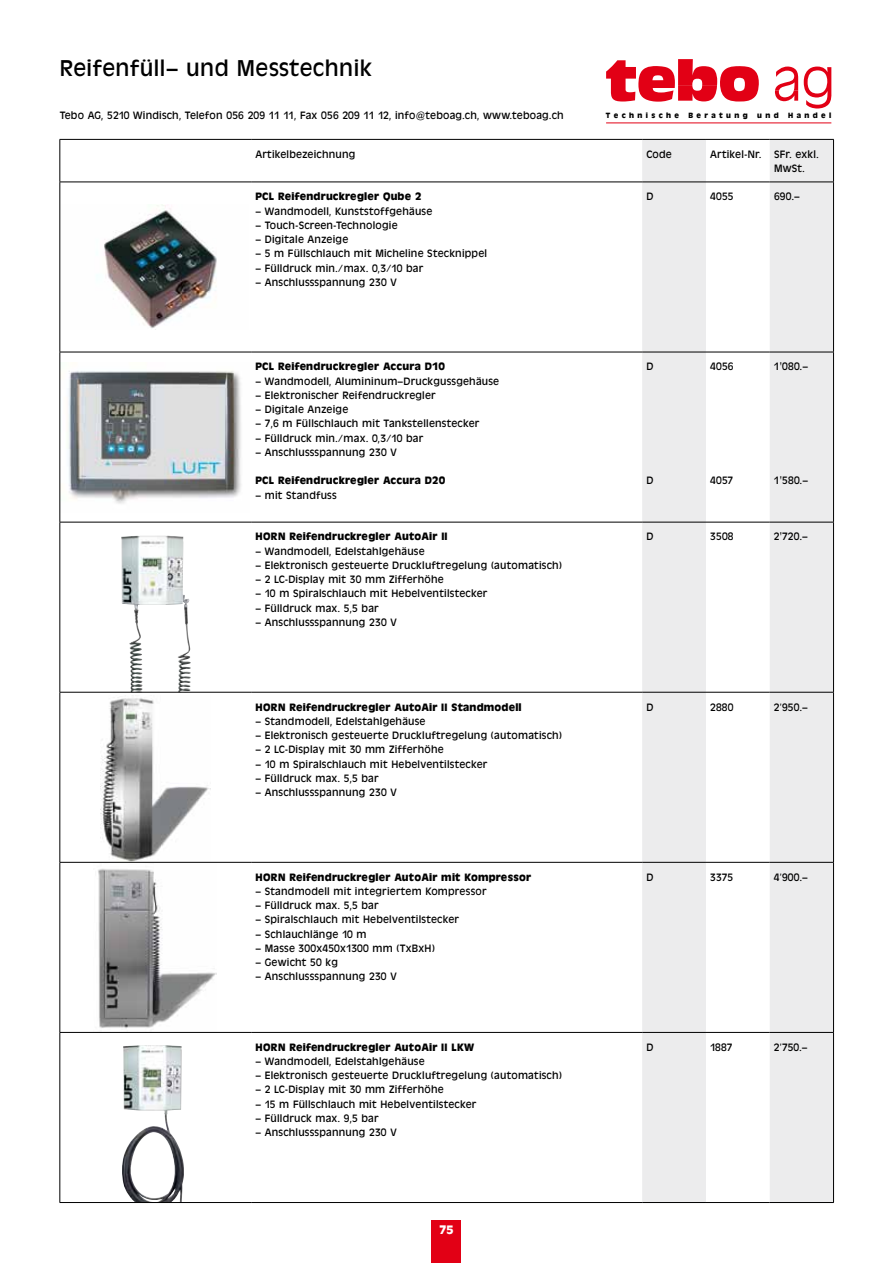
<style>
.page{position:relative;width:893px;height:1263px;background:#fff}
.page>*{position:absolute;margin:0;border:0;box-sizing:border-box;transform-origin:0 0}
.t1{font:22.5px "Antique Olive BQ";letter-spacing:.02em;color:#000}
.t2{font:700 12px "Antique Olive BQ";color:#fff}
.t3{font:10.5px/14.2px "Antique Olive BQ";letter-spacing:.02em;color:#000}
.t4{font:700 10.5px "Antique Olive BQ";letter-spacing:.02em;color:#000}
.t5{font:700 7.5px "Antique Olive BQ";letter-spacing:.455em;color:#000}
</style>
<div class="page">
<div style="left:432px;top:1220px;width:29px;height:43px;background:#e20015"></div>
<svg style="left:804px;top:67px;width:28px;height:42px"></svg>
<svg style="left:775px;top:67px;width:23px;height:34px"></svg>
<svg style="left:606px;top:59px;width:153px;height:43px"></svg>
<hr style="left:606px;top:123px;width:225px;height:1px;background:#e20015">
<img style="left:97px;top:205px;width:120px;height:123px">
<img style="left:122px;top:1045px;width:62px;height:157px">
<img style="left:94px;top:868px;width:122px;height:164px">
<img style="left:100px;top:695px;width:110px;height:167px">
<img style="left:121px;top:536px;width:22px;height:156px">
<img style="left:68px;top:371px;width:173px;height:133px">
<svg style="left:642px;top:140px;width:191px;height:1062px;fill:#ececed"></svg>
<hr style="left:60px;top:140px;width:1px;height:42px;background:#000">
<hr style="left:60px;top:182px;width:1px;height:170px;background:#000">
<hr style="left:60px;top:352px;width:1px;height:170px;background:#000">
<hr style="left:60px;top:522px;width:1px;height:170px;background:#000">
<hr style="left:60px;top:692px;width:1px;height:170px;background:#000">
<hr style="left:60px;top:863px;width:1px;height:169px;background:#000">
<hr style="left:60px;top:1033px;width:1px;height:169px;background:#000">
<hr style="left:833px;top:140px;width:1px;height:42px;background:#000">
<hr style="left:833px;top:182px;width:1px;height:170px;background:#000">
<hr style="left:833px;top:352px;width:1px;height:170px;background:#000">
<hr style="left:833px;top:522px;width:1px;height:170px;background:#000">
<hr style="left:833px;top:692px;width:1px;height:170px;background:#000">
<hr style="left:833px;top:863px;width:1px;height:169px;background:#000">
<hr style="left:833px;top:1033px;width:1px;height:169px;background:#000">
<hr style="left:60px;top:182px;width:191px;height:1px;background:#000">
<hr style="left:251px;top:182px;width:391px;height:1px;background:#000">
<hr style="left:642px;top:182px;width:64px;height:1px;background:#000">
<hr style="left:706px;top:182px;width:64px;height:1px;background:#000">
<hr style="left:60px;top:352px;width:191px;height:1px;background:#000">
<hr style="left:251px;top:352px;width:391px;height:1px;background:#000">
<hr style="left:642px;top:352px;width:64px;height:1px;background:#000">
<hr style="left:706px;top:352px;width:64px;height:1px;background:#000">
<hr style="left:60px;top:522px;width:191px;height:1px;background:#000">
<hr style="left:251px;top:522px;width:391px;height:1px;background:#000">
<hr style="left:642px;top:522px;width:64px;height:1px;background:#000">
<hr style="left:706px;top:522px;width:64px;height:1px;background:#000">
<hr style="left:60px;top:692px;width:191px;height:1px;background:#000">
<hr style="left:251px;top:692px;width:391px;height:1px;background:#000">
<hr style="left:642px;top:692px;width:64px;height:1px;background:#000">
<hr style="left:706px;top:692px;width:64px;height:1px;background:#000">
<hr style="left:60px;top:862px;width:191px;height:1px;background:#000">
<hr style="left:251px;top:862px;width:391px;height:1px;background:#000">
<hr style="left:642px;top:862px;width:64px;height:1px;background:#000">
<hr style="left:706px;top:862px;width:64px;height:1px;background:#000">
<hr style="left:60px;top:1032px;width:191px;height:1px;background:#000">
<hr style="left:251px;top:1032px;width:391px;height:1px;background:#000">
<hr style="left:642px;top:1032px;width:64px;height:1px;background:#000">
<hr style="left:706px;top:1032px;width:64px;height:1px;background:#000">
<hr style="left:60px;top:1202px;width:191px;height:1px;background:#000">
<hr style="left:251px;top:1202px;width:391px;height:1px;background:#000">
<hr style="left:642px;top:1202px;width:64px;height:1px;background:#000">
<hr style="left:706px;top:1202px;width:64px;height:1px;background:#000">
<hr style="left:770px;top:182px;width:64px;height:1px;background:#000">
<hr style="left:770px;top:352px;width:64px;height:1px;background:#000">
<hr style="left:770px;top:522px;width:64px;height:1px;background:#000">
<hr style="left:770px;top:692px;width:64px;height:1px;background:#000">
<hr style="left:770px;top:862px;width:64px;height:1px;background:#000">
<hr style="left:770px;top:1032px;width:64px;height:1px;background:#000">
<hr style="left:770px;top:1202px;width:64px;height:1px;background:#000">
<hr style="left:60px;top:139px;width:191px;height:1px;background:#000">
<hr style="left:251px;top:139px;width:391px;height:1px;background:#000">
<hr style="left:642px;top:139px;width:64px;height:1px;background:#000">
<hr style="left:706px;top:139px;width:64px;height:1px;background:#000">
<hr style="left:770px;top:139px;width:64px;height:1px;background:#000">
<h1 class="t1" style="left:60px;top:57px;width:313px">Reifenfüll– und Messtechnik</h1>
<p class="t3" style="left:60px;top:109px;width:505px">Tebo AG, 5210 Windisch, Telefon 056 209 11 11, Fax 056 209 11 12, info@teboag.ch, www.teboag.ch</p>
<p class="t3" style="left:255px;top:148px;width:102px">Artikelbezeichnung</p>
<p class="t3" style="left:646px;top:148px;width:27px">Code</p>
<p class="t3" style="left:774px;top:148px;width:46px;text-indent:-64px">Artikel-Nr. SFr. exkl.<br>MwSt.</p>
<p class="t4" style="left:255px;top:191px;width:168px">PCL Reifendruckregler Qube 2</p>
<p class="t3" style="left:255px;top:204px;width:178px">– Wandmodell, Kunststoffgehäuse</p>
<p class="t3" style="left:255px;top:219px;width:144px">– Touch-Screen-Technologie</p>
<p class="t3" style="left:255px;top:233px;width:94px">– Digitale Anzeige</p>
<p class="t3" style="left:255px;top:247px;width:233px">– 5 m Füllschlauch mit Micheline Stecknippel</p>
<p class="t3" style="left:255px;top:261px;width:169px">– Fülldruck min./max. 0,3/10 bar</p>
<p class="t3" style="left:255px;top:276px;width:143px">– Anschlussspannung 230 V</p>
<p class="t5" style="left:606px;top:112px;width:227px">Technische Beratung und Handel</p>
<p class="t3" style="left:646px;top:190px;width:9px">D</p>
<p class="t3" style="left:710px;top:190px;width:25px">4055</p>
<p class="t3" style="left:774px;top:190px;width:27px">690.–</p>
<p class="t4" style="left:255px;top:361px;width:191px">PCL Reifendruckregler Accura D10</p>
<p class="t3" style="left:255px;top:374px;width:245px">– Wandmodell, Alumininum–Druckgussgehäuse</p>
<p class="t3" style="left:255px;top:389px;width:182px">– Elektronischer Reifendruckregler</p>
<p class="t3" style="left:255px;top:403px;width:94px">– Digitale Anzeige</p>
<p class="t3" style="left:255px;top:417px;width:226px">– 7,6 m Füllschlauch mit Tankstellenstecker</p>
<p class="t3" style="left:255px;top:431px;width:169px">– Fülldruck min./max. 0,3/10 bar</p>
<p class="t3" style="left:255px;top:446px;width:143px">– Anschlussspannung 230 V</p>
<p class="t4" style="left:255px;top:475px;width:192px">PCL Reifendruckregler Accura D20</p>
<p class="t3" style="left:255px;top:488px;width:83px">– mit Standfuss</p>
<p class="t4" style="left:255px;top:531px;width:194px">HORN Reifendruckregler AutoAir II</p>
<p class="t3" style="left:255px;top:544px;width:171px">– Wandmodell, Edelstahlgehäuse</p>
<p class="t3" style="left:255px;top:559px;width:308px">– Elektronisch gesteuerte Druckluftregelung (automatisch)</p>
<p class="t3" style="left:255px;top:573px;width:190px">– 2 LC-Display mit 30 mm Zifferhöhe</p>
<p class="t3" style="left:255px;top:587px;width:234px">– 10 m Spiralschlauch mit Hebelventilstecker</p>
<p class="t3" style="left:255px;top:601px;width:125px">– Fülldruck max. 5,5 bar</p>
<p class="t3" style="left:255px;top:616px;width:143px">– Anschlussspannung 230 V</p>
<p class="t4" style="left:255px;top:701px;width:268px">HORN Reifendruckregler AutoAir II Standmodell</p>
<p class="t3" style="left:255px;top:715px;width:172px">– Standmodell, Edelstahlgehäuse</p>
<p class="t3" style="left:255px;top:729px;width:308px">– Elektronisch gesteuerte Druckluftregelung (automatisch)</p>
<p class="t3" style="left:255px;top:743px;width:190px">– 2 LC-Display mit 30 mm Zifferhöhe</p>
<p class="t3" style="left:255px;top:757px;width:234px">– 10 m Spiralschlauch mit Hebelventilstecker</p>
<p class="t3" style="left:255px;top:772px;width:125px">– Fülldruck max. 5,5 bar</p>
<p class="t3" style="left:255px;top:786px;width:143px">– Anschlussspannung 230 V</p>
<p class="t4" style="left:255px;top:871px;width:277px">HORN Reifendruckregler AutoAir mit Kompressor</p>
<p class="t3" style="left:255px;top:885px;width:233px">– Standmodell mit integriertem Kompressor</p>
<p class="t3" style="left:255px;top:899px;width:125px">– Fülldruck max. 5,5 bar</p>
<p class="t3" style="left:255px;top:913px;width:205px">– Spiralschlauch mit Hebelventilstecker</p>
<p class="t3" style="left:255px;top:927px;width:113px">– Schlauchlänge 10 m</p>
<p class="t3" style="left:255px;top:942px;width:181px">– Masse 300x450x1300 mm (TxBxH)</p>
<p class="t3" style="left:255px;top:956px;width:84px">– Gewicht 50 kg</p>
<p class="t3" style="left:255px;top:970px;width:143px">– Anschlussspannung 230 V</p>
<p class="t4" style="left:255px;top:1042px;width:220px">HORN Reifendruckregler AutoAir II LKW</p>
<p class="t3" style="left:255px;top:1055px;width:171px">– Wandmodell, Edelstahlgehäuse</p>
<p class="t3" style="left:255px;top:1069px;width:308px">– Elektronisch gesteuerte Druckluftregelung (automatisch)</p>
<p class="t3" style="left:255px;top:1083px;width:190px">– 2 LC-Display mit 30 mm Zifferhöhe</p>
<p class="t3" style="left:255px;top:1097px;width:223px">– 15 m Füllschlauch mit Hebelventilstecker</p>
<p class="t3" style="left:255px;top:1112px;width:125px">– Fülldruck max. 9,5 bar</p>
<p class="t3" style="left:255px;top:1126px;width:143px">– Anschlussspannung 230 V</p>
<p class="t2" style="left:439px;top:1223px;width:16px">75</p>
<p class="t3" style="left:646px;top:360px;width:9px">D</p>
<p class="t3" style="left:646px;top:474px;width:9px">D</p>
<p class="t3" style="left:710px;top:360px;width:25px">4056</p>
<p class="t3" style="left:774px;top:360px;width:36px">1'080.–</p>
<p class="t3" style="left:710px;top:474px;width:24px">4057</p>
<p class="t3" style="left:774px;top:474px;width:36px">1'580.–</p>
<p class="t3" style="left:646px;top:530px;width:9px">D</p>
<p class="t3" style="left:710px;top:530px;width:25px">3508</p>
<p class="t3" style="left:774px;top:530px;width:35px">2'720.–</p>
<p class="t3" style="left:646px;top:700px;width:9px">D</p>
<p class="t3" style="left:710px;top:700px;width:25px">2880</p>
<p class="t3" style="left:774px;top:700px;width:35px">2’950.–</p>
<p class="t3" style="left:646px;top:870px;width:9px">D</p>
<p class="t3" style="left:710px;top:870px;width:25px">3375</p>
<p class="t3" style="left:774px;top:870px;width:35px">4’900.–</p>
<p class="t3" style="left:646px;top:1040px;width:9px">D</p>
<p class="t3" style="left:710px;top:1040px;width:24px">1887</p>
<p class="t3" style="left:774px;top:1040px;width:35px">2’750.–</p>
</div>
